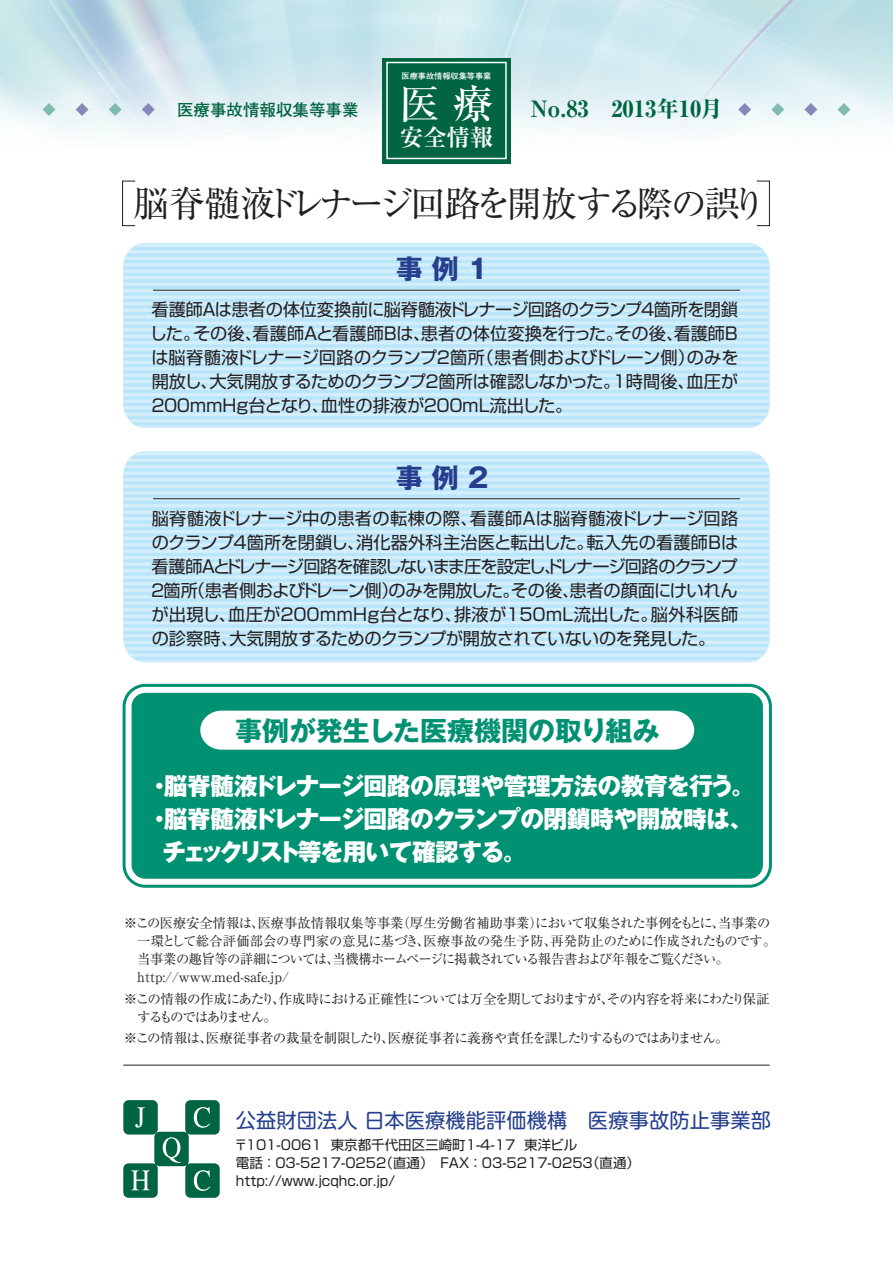
<style>
.page{position:relative;width:893px;height:1263px;background:#fff}
.page>*{position:absolute;margin:0;border:0;box-sizing:border-box;transform-origin:0 0}
.t1{font:40.35px "Ryumin Pro Medium 90 msp RKSJ H";color:#fff}
.t2{font:36px "Ryumin Pro Regular 90 msp RKSJ H";letter-spacing:-.14em;color:#231f20}
.t3{font:27px "Gothic MB101 Pro Bold 90 msp RKSJ H";color:#009173}
.t4{font:27px "Gothic MB101 Pro Bold 90 msp RKSJ H";color:#253f8e}
.t5{font:24px "Gothic MB101 Pro Heavy 90 msp RKSJ H";letter-spacing:-.03em;color:#fff}
.t6{font:24px "Gothic MB101 Pro Heavy 90 msp RKSJ H";letter-spacing:-.06em;color:#fff}
.t7{font:23.4px "Ryumin Pro Bold 90 msp RKSJ H";color:#fff}
.t8{font:22.5px "Ryumin Pro Heavy 90 msp RKSJ H";color:#006540}
.t9{font:20.25px "Shin M Go Pro Regular 90 msp RKSJ H";letter-spacing:.005em;color:#253f8e}
.t10{font:17.25px/24px "Shin Go Pro Regular 90 msp RKSJ H";letter-spacing:-.03em;color:#231f20;text-align:justify}
.t11{font:16.5px "Futo Go B101 Pro Bold 90 msp RKSJ H";color:#006540}
.t12{font:13.5px/18px "Shin Go Pro Regular 90 msp RKSJ H";color:#231f20}
.t13{font:13.5px "Ryumin Pro Regular 90 msp RKSJ H";color:#231f20}
.t14{font:13.5px/18px "Ryumin Pro Regular 90 msp RKSJ H";letter-spacing:-.085em;color:#231f20}
.t15{font:13.5px "Ryumin Pro Regular 90 msp RKSJ H";letter-spacing:-.02em;color:#231f20}
.t16{font:13.5px "Ryumin Pro Regular 90 msp RKSJ H";letter-spacing:-.065em;color:#231f20}
.t17{font:13.5px "Ryumin Pro Regular 90 msp RKSJ H";letter-spacing:-.07em;color:#231f20}
.t18{font:8.1px "Futo Go B101 Pro Bold 90 msp RKSJ H";color:#fff}
</style>
<div class="page">
<img style="left:0;top:0;width:893px;height:1065px">
<svg style="left:109px;top:103px;width:13px;height:13px"></svg>
<svg style="left:43px;top:103px;width:12px;height:13px"></svg>
<svg style="left:142px;top:103px;width:13px;height:13px"></svg>
<svg style="left:76px;top:103px;width:13px;height:13px"></svg>
<svg style="left:771px;top:103px;width:13px;height:13px"></svg>
<svg style="left:804px;top:103px;width:13px;height:13px"></svg>
<svg style="left:738px;top:103px;width:13px;height:13px"></svg>
<svg style="left:837px;top:103px;width:13px;height:13px"></svg>
<div style="left:382px;top:58px;width:129px;height:105px;background:#006540"></div>
<div style="left:386px;top:62px;width:121px;height:97px;border:1px solid #fff"></div>
<hr style="left:123px;top:1065px;width:647px;height:1px;background:#231f20">
<div style="left:122px;top:181px;width:13px;height:45px;border:1px solid #231f20"></div>
<div style="left:756px;top:181px;width:14px;height:45px;border:1px solid #231f20"></div>
<svg style="left:123px;top:243px;width:647px;height:185px;background:#c6e9fa"></svg>
<hr style="left:153px;top:290px;width:587px;height:1px;background:#231f20">
<svg style="left:123px;top:1100px;width:97px;height:98px"></svg>
<svg style="left:123px;top:451px;width:647px;height:211px;background:#c6e9fa"></svg>
<hr style="left:153px;top:498px;width:587px;height:1px;background:#231f20">
<div style="left:133px;top:694px;width:628px;height:183px;background:#009173;border-radius:12px"></div>
<div style="left:132px;top:693px;width:631px;height:186px;border:3px solid #009173;border-radius:12px"></div>
<div style="left:123px;top:684px;width:649px;height:204px;border:3px solid #009173;border-radius:21px"></div>
<div style="left:200px;top:711px;width:494px;height:39px;background:#fff"></div>
<p class="t11" style="left:177px;top:103px;width:183px">医療事故情報収集等事業</p>
<p class="t18" style="left:402px;top:73px;width:91px">医療事故情報収集等事業</p>
<h1 class="t1" style="left:399px;top:89px;width:96px">医 療</h1>
<h3 class="t7" style="left:400px;top:129px;width:95px">安全情報</h3>
<h3 class="t8" style="left:531px;top:100px;width:193px">No.83　2013年10月</h3>
<h2 class="t2" style="left:134px;top:190px;width:635px">脳脊髄液ドレナージ回路を開放する際の誤り</h2>
<h3 class="t4" style="left:396px;top:259px;width:94px">事 例 1</h3>
<p class="t10" style="left:149px;top:300px;width:592px">看護師Ａは患者の体位変換前に脳脊髄液ドレナージ回路のクランプ４箇所を閉鎖した。その後、看護師Ａと看護師Ｂは、患者の体位変換を行った。その後、看護師Ｂは脳脊髄液ドレナージ回路のクランプ２箇所（患者側およびドレーン側）のみを開放し、大気開放するためのクランプ２箇所は確認しなかった。１時間後、血圧が２００ｍｍＨｇ台となり、血性の排液が２００ｍL流出した。</p>
<h3 class="t4" style="left:396px;top:467px;width:94px">事 例 2</h3>
<p class="t10" style="left:149px;top:509px;width:591px">脳脊髄液ドレナージ中の患者の転棟の際、看護師Ａは脳脊髄液ドレナージ回路のクランプ４箇所を閉鎖し、消化器外科主治医と転出した。転入先の看護師Ｂは看護師Ａとドレナージ回路を確認しないまま圧を設定し、ドレナージ回路のクランプ２箇所（患者側およびドレーン側）のみを開放した。その後、患者の顔面にけいれんが出現し、血圧が２００ｍｍＨｇ台となり、排液が１５０ｍＬ流出した。脳外科医師の診察時、大気開放するためのクランプが開放されていないのを発見した。</p>
<h3 class="t3" style="left:235px;top:720px;width:426px">事例が発生した医療機関の取り組み</h3>
<h3 class="t5" style="left:147px;top:777px;width:609px">・脳脊髄液ドレナージ回路の原理や管理方法の教育を行う。</h3>
<h3 class="t5" style="left:147px;top:810px;width:607px">・脳脊髄液ドレナージ回路のクランプの閉鎖時や開放時は、</h3>
<h3 class="t6" style="left:162px;top:843px;width:366px">チェックリスト等を用いて確認する。</h3>
<p class="t13" style="left:124px;top:918px;width:648px">※この医療安全情報は、医療事故情報収集等事業（厚生労働省補助事業）において収集された事例をもとに、当事業の</p>
<p class="t15" style="left:137px;top:936px;width:640px">一環として総合評価部会の専門家の意見に基づき、医療事故の発生予防、再発防止のために作成されたものです。</p>
<p class="t17" style="left:137px;top:954px;width:594px">当事業の趣旨等の詳細については、当機構ホームページに掲載されている報告書および年報をご覧ください。</p>
<p class="t13" style="left:124px;top:972px;width:167px">　http://www.med-safe.jp/</p>
<p class="t14" style="left:137px;top:992px;width:634px;text-indent:-13px">※この情報の作成にあたり、作成時における正確性については万全を期しておりますが、その内容を将来にわたり保証するものではありません。</p>
<p class="t16" style="left:124px;top:1033px;width:606px">※この情報は、医療従事者の裁量を制限したり、医療従事者に義務や責任を課したりするものではありません。</p>
<p class="t9" style="left:236px;top:1112px;width:537px">公益財団法人 日本医療機能評価機構　医療事故防止事業部</p>
<p class="t12" style="left:234px;top:1138px;width:408px">〒101-0061 東京都千代田区三崎町1-4-17 東洋ビル<br>電話 ：03-5217-0252（直通）　ＦＡＸ ：03-5217-0253（直通）http://www.jcqhc.or.jp/</p>
</div>
